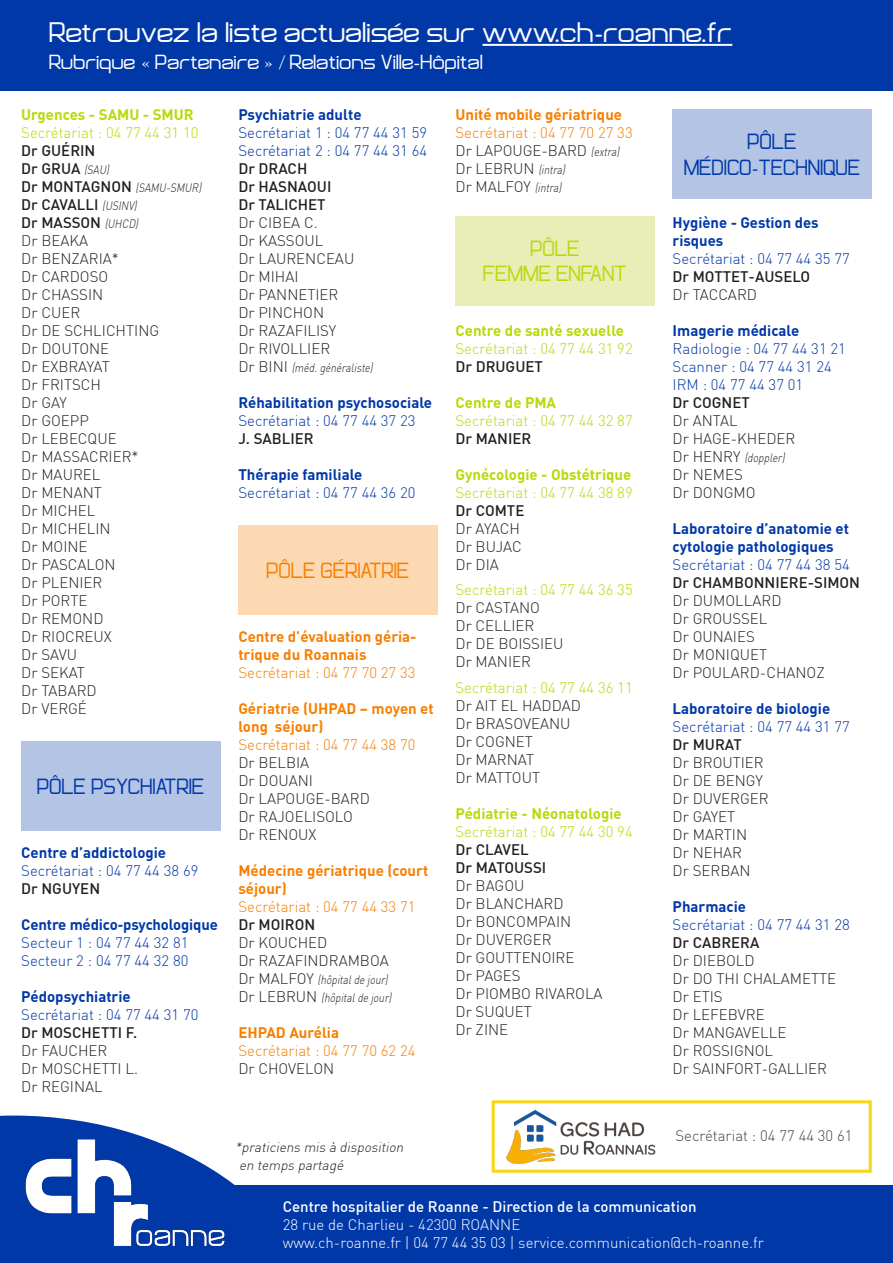
<style>
.page{position:relative;width:893px;height:1263px;background:#fff}
.page>*{position:absolute;margin:0;border:0;box-sizing:border-box;transform-origin:0 0}
.t1{font:27px "Not Just Groovy";color:#fff;scale:1.07 1}
.t2{font:21px/25.2px "Not Just Groovy";color:#0038a8;text-align:center}
.t3{font:21px/25.2px "Not Just Groovy";color:#bad80a;text-align:center}
.t4{font:21px "Not Just Groovy";color:#f77f00}
.t5{font:19.5px "Not Just Groovy";color:#fff;scale:1.07 1}
.t6{font:300 15px/18px "DIN Pro";color:#231f20}
.t7{font:300 15px/18px "DIN Pro";color:#0038a8}
.t8{font:700 15px/18px "DIN Pro";color:#0038a8}
.t9{font:500 15px/18px "DIN Pro";color:#231f20}
.t10{font:300 15px "DIN Pro";color:#bad80a}
.t11{font:700 15px/18px "DIN Pro";color:#f77f00}
.t12{font:700 15px "DIN Pro";color:#bad80a}
.t13{font:300 15px/18px "DIN Pro";color:#fff}
.t14{font:300 15px "DIN Pro";color:#f77f00}
.t15{font:500 15px "DIN Pro";color:#fff}
.t16{font:300 15px "DIN Pro";color:#4e4540}
.t17{font:italic 300 13.5px/18px "DIN Pro";color:#231f20}
.t18{font:italic 300 12px/18px "DIN Pro";color:#231f20;scale:.85 1}
.t19{font:italic 300 12px "DIN Pro";color:#231f20;scale:.86 1}
.s1{font-weight:500}
.s2{font-style:italic;font-size:12px}
.s3{font-style:normal;font-size:15px}
.s4{color:#f77f00}
</style>
<div class="page">
<div style="left:0;top:0;width:893px;height:90px;background:#0038a8"></div>
<svg style="left:0;top:1115px;width:235px;height:70px"></svg>
<div style="left:0;top:1185px;width:893px;height:78px;background:#0038a8"></div>
<div style="left:21px;top:742px;width:199px;height:89px;background:#b4c4e5"></div>
<div style="left:238px;top:526px;width:199px;height:89px;background:#fdd9b3"></div>
<div style="left:455px;top:216px;width:200px;height:90px;background:#e9edb6"></div>
<div style="left:673px;top:110px;width:199px;height:89px;background:#b4c4e5"></div>
<hr style="left:483px;top:44px;width:249px;height:2px;background:#fff">
<img style="left:21px;top:1133px;width:210px;height:113px">
<img style="left:507px;top:1110px;width:148px;height:54px">
<div style="left:492px;top:1100px;width:380px;height:73px;border:3px solid #f9d616"></div>
<h1 class="t1" style="left:49px;top:16px;width:640px">Retrouvez la liste actualisée sur www.ch-roanne.fr</h1>
<h3 class="t5" style="left:49px;top:50px;width:407px">Rubrique « Partenaire » / Relations Ville-Hôpital</h3>
<p class="t12" style="left:21px;top:105px;width:174px">Urgences - SAMU - SMUR</p>
<p class="t10" style="left:21px;top:123px;width:179px">Secrétariat : 04 77 44 31 10</p>
<p class="t6" style="left:21px;top:141px;width:184px"><span class="s1">Dr GUÉRIN<br>Dr GRUA</span> <span class="s2">(SAU)<br></span><span class="s1">D r M O N TAG N O N</span> <span class="s2">(SAMU-SMUR)<br></span><span class="s1">Dr CAVALLI</span> <span class="s2">(USINV)<br></span><span class="s1">Dr MASSON</span> <span class="s2">(UHCD)<br></span>Dr BEAKA<br>Dr BENZARIA*<br>Dr CARDOSO<br>Dr CHASSIN<br>Dr CUER<br>Dr DE SCHLICHTING<br>Dr DOUTONE<br>Dr EXBRAYAT<br>Dr FRITSCH<br>Dr GAY<br>Dr GOEPP<br>Dr LEBECQUE<br>Dr MASSACRIER*<br>Dr MAUREL<br>Dr MENANT<br>Dr MICHEL<br>Dr MICHELIN<br>Dr MOINE<br>Dr PASCALON<br>Dr PLENIER<br>Dr PORTE<br>Dr REMOND<br>Dr RIOCREUX<br>Dr SAVU<br>Dr SEKAT<br>Dr TABARD<br>Dr VERGÉ</p>
<h2 class="t2" style="left:37px;top:774px;width:169px">PÔLE PSYCHIATRIE</h2>
<p class="t8" style="left:21px;top:843px;width:146px">Centre d’addictologie</p>
<p class="t7" style="left:21px;top:861px;width:179px">Secrétariat : 04 77 44 38 69</p>
<p class="t9" style="left:21px;top:879px;width:80px">Dr NGUYEN</p>
<p class="t8" style="left:21px;top:915px;width:198px">Centre médico-psychologique</p>
<p class="t7" style="left:21px;top:933px;width:169px">Secteur 1 : 04 77 44 32 81<br>Secteur 2 : 04 77 44 32 80</p>
<p class="t8" style="left:21px;top:987px;width:111px">Pédopsychiatrie</p>
<p class="t7" style="left:21px;top:1005px;width:179px">Secrétariat : 04 77 44 31 70</p>
<p class="t9" style="left:21px;top:1023px;width:118px">Dr MOSCHETTI F.</p>
<p class="t6" style="left:21px;top:1041px;width:118px">Dr FAUCHER<br>Dr MOSCHETTI L.<br>Dr REGINAL</p>
<p class="t8" style="left:238px;top:105px;width:125px">Psychiatrie adulte</p>
<p class="t7" style="left:238px;top:123px;width:190px">Secrétariat 1 : 04 77 44 31 59<br>Secrétariat 2 : 04 77 44 31 64</p>
<p class="t9" style="left:238px;top:159px;width:95px">Dr DRACH<br>Dr HASNAOUI<br>Dr TALICHET</p>
<p class="t6" style="left:238px;top:213px;width:117px">Dr CIBEA C.<br>Dr KASSOUL<br>Dr LAURENCEAU<br>Dr MIHAI<br>Dr PANNETIER<br>Dr PINCHON<br>Dr RAZAFILISY<br>Dr RIVOLLIER</p>
<p class="t18" style="left:238px;top:358px;width:163px"><span class="s3">D r B I N I</span> (méd.généraliste)</p>
<p class="t8" style="left:238px;top:393px;width:195px">Réhabilitation psychosociale</p>
<p class="t7" style="left:238px;top:411px;width:179px">Secrétariat : 04 77 44 37 23</p>
<p class="t9" style="left:238px;top:429px;width:77px">J. SABLIER</p>
<p class="t8" style="left:238px;top:465px;width:126px">Thérapie familiale</p>
<p class="t7" style="left:238px;top:483px;width:179px">Secrétariat : 04 77 44 36 20</p>
<h2 class="t4" style="left:266px;top:558px;width:144px">PÔLE GÉRIATRIE</h2>
<p class="t11" style="left:238px;top:627px;width:180px">Centre d’évaluation géria&shy;trique du Roannais</p>
<p class="t14" style="left:238px;top:663px;width:179px">Secrétariat : 04 77 70 27 33</p>
<p class="t11" style="left:238px;top:699px;width:197px">Gériatrie (UHPAD – moyen et long séjour)</p>
<p class="t14" style="left:238px;top:735px;width:179px">Secrétariat : 04 77 44 38 70</p>
<p class="t6" style="left:238px;top:753px;width:133px">Dr BELBIA<br>Dr DOUANI<br>Dr LAPOUGE-BARD<br>Dr RAJOELISOLO<br>Dr RENOUX</p>
<p class="t11" style="left:238px;top:861px;width:191px">Médecine gériatrique (court séjour)</p>
<p class="t14" style="left:238px;top:897px;width:179px">Secrétariat : 04 77 44 33 71</p>
<p class="t9" style="left:238px;top:915px;width:78px">Dr MOIRON</p>
<p class="t6" style="left:238px;top:933px;width:152px">Dr KOUCHED<br>Dr RAZAFINDRAMBOA</p>
<p class="t18" style="left:238px;top:970px;width:185px"><span class="s3">D r M A L F OY</span> (hôpitalde jour)<br><span class="s3">D r L E B R U N</span> (hôpitalde jour)</p>
<p class="t11" style="left:238px;top:1023px;width:102px">EHPAD Aurélia</p>
<p class="t14" style="left:238px;top:1041px;width:179px">Secrétariat : 04 77 70 62 24</p>
<p class="t6" style="left:238px;top:1059px;width:97px">Dr CHOVELON</p>
<p class="t11" style="left:455px;top:105px;width:168px">Unité mobile gériatrique</p>
<p class="t6" style="left:455px;top:123px;width:179px"><span class="s4">Secrétariat : 04 77 70 27 33<br></span>Dr LAPOUGE-BARD <span class="s2">(extra)<br></span>Dr LEBRUN <span class="s2">(intra)<br></span>Dr MALFOY <span class="s2">(intra)</span></p>
<h2 class="t3" style="left:483px;top:236px;width:145px">PÔLE<br>FEMME ENFANT</h2>
<p class="t12" style="left:455px;top:321px;width:170px">Centre de santé sexuelle</p>
<p class="t10" style="left:455px;top:339px;width:179px">Secrétariat : 04 77 44 31 92</p>
<p class="t9" style="left:455px;top:357px;width:89px">Dr DRUGUET</p>
<p class="t12" style="left:455px;top:393px;width:102px">Centre de PMA</p>
<p class="t10" style="left:455px;top:411px;width:179px">Secrétariat : 04 77 44 32 87</p>
<p class="t9" style="left:455px;top:429px;width:77px">Dr MANIER</p>
<p class="t12" style="left:455px;top:465px;width:177px">Gynécologie - Obstétrique</p>
<p class="t10" style="left:455px;top:483px;width:179px">Secrétariat : 04 77 44 38 89</p>
<p class="t9" style="left:455px;top:501px;width:70px">Dr COMTE</p>
<p class="t6" style="left:455px;top:519px;width:68px;text-align:justify">Dr AYACH Dr BUJAC Dr DIA</p>
<p class="t10" style="left:455px;top:581px;width:179px">Secrétariat : 04 77 44 36 35</p>
<p class="t6" style="left:455px;top:599px;width:109px">Dr CASTANO<br>Dr CELLIER<br>Dr DE BOISSIEU<br>Dr MANIER</p>
<p class="t10" style="left:455px;top:678px;width:179px">Secrétariat : 04 77 44 36 11</p>
<p class="t6" style="left:455px;top:696px;width:127px">Dr AIT EL HADDAD<br>Dr BRASOVEANU<br>Dr COGNET<br>Dr MARNAT<br>Dr MATTOUT</p>
<p class="t12" style="left:455px;top:804px;width:168px">Pédiatrie - Néonatologie</p>
<p class="t10" style="left:455px;top:822px;width:179px">Secrétariat : 04 77 44 30 94</p>
<p class="t9" style="left:455px;top:840px;width:92px">Dr CLAVEL<br>Dr MATOUSSI</p>
<p class="t6" style="left:455px;top:876px;width:149px">Dr BAGOU<br>Dr BLANCHARD<br>Dr BONCOMPAIN<br>Dr DUVERGER<br>Dr GOUTTENOIRE<br>Dr PAGES<br>Dr PIOMBO RIVAROLA<br>Dr SUQUET<br>Dr ZINE</p>
<p class="t17" style="left:235px;top:1137px;width:173px">*praticiens mis à disposition en temps partagé</p>
<h2 class="t2" style="left:684px;top:129px;width:178px">PÔLE<br>MÉDICO-TECHNIQUE</h2>
<p class="t8" style="left:673px;top:213px;width:147px">Hygiène - Gestion des risques</p>
<p class="t7" style="left:673px;top:249px;width:179px">Secrétariat : 04 77 44 35 77</p>
<p class="t9" style="left:673px;top:267px;width:139px">Dr MOTTET-AUSELO</p>
<p class="t6" style="left:673px;top:285px;width:86px">Dr TACCARD</p>
<p class="t8" style="left:673px;top:321px;width:128px">Imagerie médicale</p>
<p class="t7" style="left:673px;top:339px;width:175px">Radiologie : 04 77 44 31 21<br>Scanner : 04 77 44 31 24<br>IRM : 04 77 44 37 01</p>
<p class="t9" style="left:673px;top:393px;width:79px">Dr COGNET</p>
<p class="t6" style="left:673px;top:411px;width:124px">Dr ANTAL<br>Dr HAGE-KHEDER</p>
<p class="t19" style="left:673px;top:450px;width:135px"><span class="s3">D r H E N RY</span> (doppler)</p>
<p class="t6" style="left:673px;top:465px;width:84px">Dr NEMES<br>Dr DONGMO</p>
<p class="t8" style="left:673px;top:519px;width:178px">Laboratoire d’anatomie et cytologie pathologiques</p>
<p class="t7" style="left:673px;top:555px;width:179px">Secrétariat : 04 77 44 38 54</p>
<p class="t9" style="left:673px;top:573px;width:189px">Dr CHAMBONNIERE-SIMON</p>
<p class="t6" style="left:673px;top:591px;width:154px">Dr DUMOLLARD<br>Dr GROUSSEL<br>Dr OUNAIES<br>Dr MONIQUET<br>Dr POULARD-CHANOZ</p>
<p class="t8" style="left:673px;top:699px;width:159px">Laboratoire de biologie</p>
<p class="t7" style="left:673px;top:717px;width:179px">Secrétariat : 04 77 44 31 77</p>
<p class="t9" style="left:673px;top:735px;width:71px">Dr MURAT</p>
<p class="t6" style="left:673px;top:753px;width:98px">Dr BROUTIER<br>Dr DE BENGY<br>Dr DUVERGER<br>Dr GAYET<br>Dr MARTIN<br>Dr NEHAR<br>Dr SERBAN</p>
<p class="t8" style="left:673px;top:897px;width:75px">Pharmacie</p>
<p class="t7" style="left:673px;top:915px;width:179px">Secrétariat : 04 77 44 31 28</p>
<p class="t9" style="left:673px;top:933px;width:88px">Dr CABRERA</p>
<p class="t6" style="left:673px;top:951px;width:165px">Dr DIEBOLD<br>Dr DO THI CHALAMETTE<br>Dr ETIS<br>Dr LEFEBVRE<br>Dr MANGAVELLE<br>Dr ROSSIGNOL<br>Dr SAINFORT-GALLIER</p>
<p class="t16" style="left:675px;top:1126px;width:179px">Secrétariat : 04 77 44 30 61</p>
<p class="t15" style="left:283px;top:1197px;width:415px">Centre hospitalier de Roanne - Direction de la communication</p>
<p class="t13" style="left:283px;top:1215px;width:483px">28 rue de Charlieu - 42300 ROANNE<br>www.ch-roanne.fr | 04 77 44 35 03 | service.communication@ch-roanne.fr</p>
</div>
